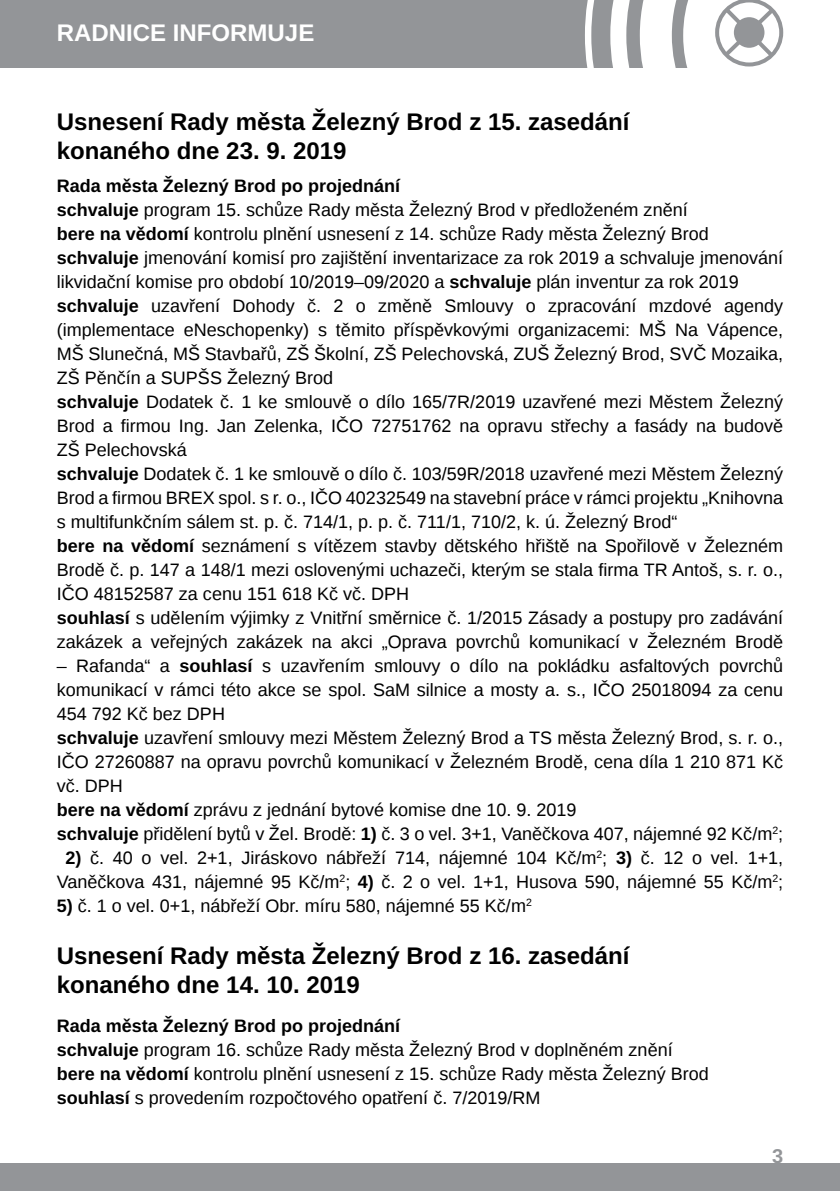
<style>
.page{position:relative;width:840px;height:1191px;background:#fff}
.page>*{position:absolute;margin:0;border:0;box-sizing:border-box;transform-origin:0 0}
.t1{font:700 24px/28.8px "Liberation Sans";color:#000}
.t2{font:700 24px "Liberation Sans";color:#fff}
.t3{font:700 20px "Liberation Sans";color:#939598}
.t4{font:18px/24px "Liberation Sans";color:#000}
.s1{font-weight:700}
</style>
<div class="page">
<div style="left:0;top:1163px;width:839px;height:28px;background:#939598"></div>
<div style="left:0;top:0;width:701px;height:67px;background:#939598"></div>
<svg style="left:581px;top:0;width:203px;height:68px"></svg>
<h1 class="t2" style="left:57px;top:16px;width:18px">rad</h1>
<h1 class="t2" style="left:109px;top:16px;width:31px">nice</h1>
<h1 class="t2" style="left:173px;top:16px;width:75px">informuje</h1>
<h1 class="t1" style="left:57px;top:107px;width:574px">Usnesení Rady města Železný Brod z 15. zasedání konaného dne 23. 9. 2019</h1>
<p class="t4" style="left:57px;top:175px;width:727px"><span class="s1">Rada města Železný Brod po projednání<br>schvaluje</span> program 15. schůze Rady města Železný Brod v předloženém znění<br><span class="s1">bere na vědomí</span> kontrolu plnění usnesení z 14. schůze Rady města Železný Brod <span class="s1">schvaluje</span> jmenování komisí pro zajištění inventarizace za rok 2019 a schvaluje jmenování likvidační komise pro období 10/2019–09/2020 a <span class="s1">schvaluje</span> plán inventur za rok 2019 <span class="s1">schvaluje</span> uzavření Dohody č. 2 o změně Smlouvy o zpracování mzdové agendy (implementace eN eschopenky) s těmito příspěvkovými organizacemi: MŠ N a Vápence, MŠ Slunečná, MŠ Stavbařů, ZŠ Školní, ZŠ Pelechovská, ZUŠ Železný Brod, SVČ Mozaika, ZŠ Pěnčín a SUPŠS Železný Brod<br><span class="s1">schvaluje</span> Dodatek č. 1 ke smlouvě o dílo 165/7R/2019 uzavřené mezi Městem Železný Brod a firmou I ng. Jan Zelenka, I ČO 72751762 na opravu střechy a fasády na budově ZŠ Pelechovská<br><span class="s1">schvaluje</span> Dodatek č. 1 ke smlouvě o dílo č. 103/59R/2018 uzavřené mezi Městem Železný Brod a firmou BRE</p>
<p class="t4" style="left:57px;top:486px;width:727px;text-indent:146px">X spol. s r. o., I ČO 40232549 na stavební práce v rámci projektu „Knihovna s multifunkčním sálem st. p. č. 714/1, p. p. č. 711/1, 710/2, k. ú. Železný Brod“<br><span class="s1">bere na vědomí</span> seznámení s vítězem stavby dětského hřiště na Spořilově v Železném Brodě č. p. 147 a 148/1 mezi oslovenými uchazeči, kterým se stala firma TR Antoš, s. r. o., I ČO 48152587 za cenu 151 618 Kč vč. DP H<br><span class="s1">souhlasí</span> s udělením výjimky z Vnitřní směrnice č. 1/2015 Zásady a postupy pro zadávání zakázek a veřejných zakázek na akci „Oprava povrchů komunikací v Železném Brodě</p>
<p class="t4" style="left:57px;top:654px;width:727px">– Rafanda“ a <span class="s1">souhlasí</span> s uzavřením smlouvy o dílo na pokládku asfaltových povrchů komunikací v rámci této akce se spol. SaM silnice a mosty a. s., I ČO 25018094 za cenu 454 792 Kč bez DP H<br><span class="s1">schvaluje</span> uzavření smlouvy mezi Městem Železný Brod a TS města Železný Brod, s. r. o., I ČO 27260887 na opravu povrchů komunikací v Železném Brodě, cena díla 1 210 871 Kč vč. DPH<br><span class="s1">bere na vědomí</span> zprávu z jednání bytové komise dne 10. 9. 2019<br><span class="s1">schvaluje</span> přidělení bytů v Žel. Brodě: <span class="s1">1)</span> č. 3 o vel. 3+1, Vaněčkova 407, nájemné 92 Kč/m<sup>2</sup>;</p>
<p class="t4" style="left:57px;top:847px;width:727px;text-align:center"><span class="s1">2)</span> č. 40 o vel. 2+1, Jiráskovo nábřeží 714, nájemné 104 Kč/m<sup>2</sup>; <span class="s1">3)</span> č. 12 o vel. 1+1,<br>Vaněčkova 431, nájemné 95 Kč/m<sup>2</sup>; <span class="s1">4)</span> č. 2 o vel. 1+1, Husova 590, nájemné 55 Kč/m<sup>2</sup>;</p>
<p class="t4" style="left:57px;top:895px;width:476px"><span class="s1">5)</span> č. 1 o vel. 0+1, nábřeží Obr. míru 580, nájemné 55 Kč/m<sup>2</sup></p>
<h1 class="t1" style="left:57px;top:941px;width:574px">Usnesení Rady města Železný Brod z 16. zasedání konaného dne 14. 10. 2019</h1>
<p class="t4" style="left:57px;top:1015px;width:653px"><span class="s1">Rada města Železný Brod po projednání<br>schvaluje</span> program 16. schůze Rady města Železný Brod v doplněném znění <span class="s1">bere na vědomí</span> kontrolu plnění usnesení z 15. schůze Rady města Železný Brod <span class="s1">souhlasí</span> s provedením rozpočtového opatření č. 7/2019/RM</p>
<p class="t3" style="left:771px;top:1142px;width:13px">3</p>
</div>
